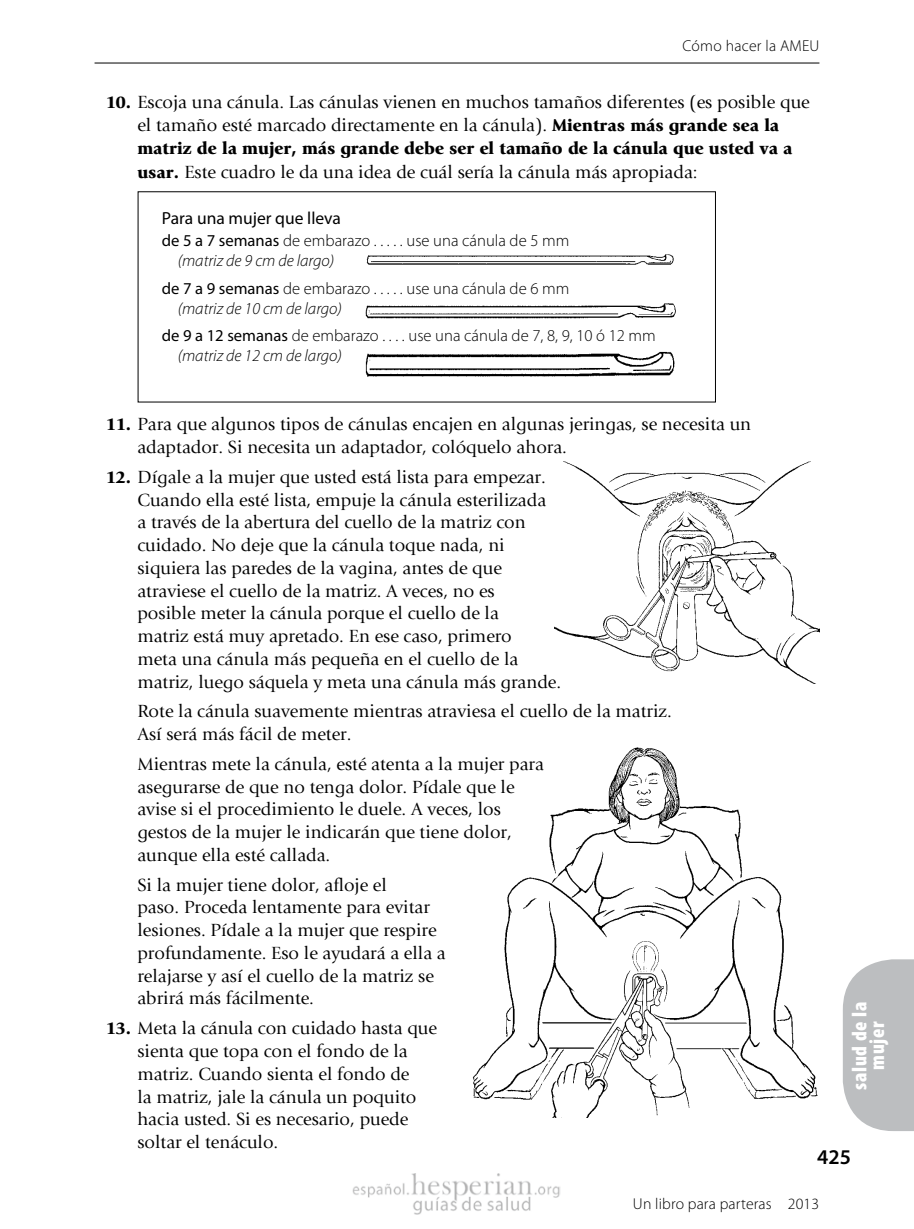
<style>
.page{position:relative;width:914px;height:1229px;background:#fff}
.page>*{position:absolute;margin:0;border:0;box-sizing:border-box;transform-origin:0 0}
.t1{font:900 condensed 21px/17.5px "Myriad Pro";letter-spacing:.03em;color:#fff;text-align:center}
.t2{font:600 21px "Myriad Pro";color:#000}
.t3{font:18.38px/22.8px "Giovanni Placenta";color:#000}
.t4{font:900 17.85px "Giovanni Placenta";color:#000}
.t5{font:17.5px "Myriad Pro";color:#000}
.t6{font:300 16.62px/20.1px "Myriad Pro";color:#000}
.t7{font:300 15.75px "Myriad Pro";letter-spacing:.01em;color:#000}
.s1{font-weight:900;font-size:17.85px}
.s2{font-weight:400}
.s3{font-style:italic}
</style>
<div class="page">
<hr style="left:94px;top:63px;width:725px;height:1px;background:#000">
<svg style="left:842px;top:959px;width:72px;height:172px;background:#c3c5c7"></svg>
<img style="left:366px;top:254px;width:308px;height:11px">
<img style="left:365px;top:303px;width:311px;height:16px">
<img style="left:365px;top:351px;width:310px;height:26px">
<img style="left:554px;top:461px;width:265px;height:222px">
<img style="left:472px;top:747px;width:346px;height:370px">
<img style="left:352px;top:1173px;width:208px;height:41px">
<p class="t7" style="left:682px;top:36px;width:138px">Cómo hacer la AMEU</p>
<p class="t3" style="left:106px;top:91px;width:705px;text-align:center"><span class="s1">10.</span> Escoja una cánula. Las cánulas vienen en muchos tamaños diferentes (es posible que el tamaño esté marcado directamente en la cánula). <span class="s1">Mientras más grande sea la</span></p>
<p class="t4" style="left:137px;top:138px;width:656px">matriz de la mujer, más grande debe ser el tamaño de la cánula que usted va a</p>
<p class="t3" style="left:137px;top:160px;width:561px"><span class="s1">usar.</span> Este cuadro le da una idea de cuál sería la cánula más apropiada:</p>
<p class="t5" style="left:162px;top:208px;width:181px">Para una mujer que lleva</p>
<p class="t6" style="left:178px;top:230px;width:393px;text-indent:-16px"><span class="s2">de 5 a 7 semanas</span> de embarazo . . . . . use una cánula de 5 mm <span class="s3">(matriz de 9 cm de largo)</span></p>
<p class="t6" style="left:178px;top:278px;width:393px;text-indent:-16px"><span class="s2">de 7 a 9 semanas</span> de embarazo . . . . . use una cánula de 6 mm <span class="s3">(matriz de 10 cm de largo)</span></p>
<p class="t6" style="left:178px;top:325px;width:479px;text-indent:-16px"><span class="s2">de 9 a 12 semanas</span> de embarazo . . . . use una cánula de 7, 8, 9, 10 ó 12 mm <span class="s3">(matriz de 12 cm de largo)</span></p>
<p class="t3" style="left:137px;top:413px;width:615px;text-indent:-32px"><span class="s1">11.</span> Para que algunos tipos de cánulas encajen en algunas jeringas, se necesita un adaptador. Si necesita un adaptador, colóquelo ahora.</p>
<p class="t3" style="left:137px;top:466px;width:425px;text-indent:-32px"><span class="s1">12.</span> Dígale a la mujer que usted está lista para empezar.<br>Cuando ella esté lista, empuje la cánula esterilizada<br>a través de la abertura del cuello de la matriz con cuidado. No deje que la cánula toque nada, ni siquiera las paredes de la vagina, antes de que atraviese el cuello de la matriz. A veces, no es<br>posible meter la cánula porque el cuello de la<br>matriz está muy apretado. En ese caso, primero<br>meta una cánula más pequeña en el cuello de la matriz, luego sáquela y meta una cánula más grande.</p>
<p class="t3" style="left:137px;top:700px;width:536px">Rote la cánula suavemente mientras atraviesa el cuello de la matriz.<br>Así será más fácil de meter.</p>
<p class="t3" style="left:137px;top:752px;width:408px">Mientras mete la cánula, esté atenta a la mujer para asegurarse de que no tenga dolor. Pídale que le avise si el procedimiento le duele. A veces, los gestos de la mujer le indicarán que tiene dolor, aunque ella esté callada.</p>
<p class="t3" style="left:137px;top:873px;width:310px">Si la mujer tiene dolor, afloje el<br>paso. Proceda lentamente para evitar lesiones. Pídale a la mujer que respire profundamente. Eso le ayudará a ella a relajarse y así el cuello de la matriz se abrirá más fácilmente.</p>
<p class="t3" style="left:137px;top:1017px;width:301px;text-indent:-32px"><span class="s1">13.</span> Meta la cánula con cuidado hasta que sienta que topa con el fondo de la matriz. Cuando sienta el fondo de<br>la matriz, jale la cánula un poquito hacia usted. Si es necesario, puede soltar el tenáculo.</p>
<p class="t1" style="left:850px;top:1089px;width:89px;rotate:-90deg">salud de la mujer</p>
<p class="t2" style="left:817px;top:1143px;width:35px">425</p>
<p class="t7" style="left:633px;top:1193px;width:188px">Un libro para parteras 2013</p>
</div>
